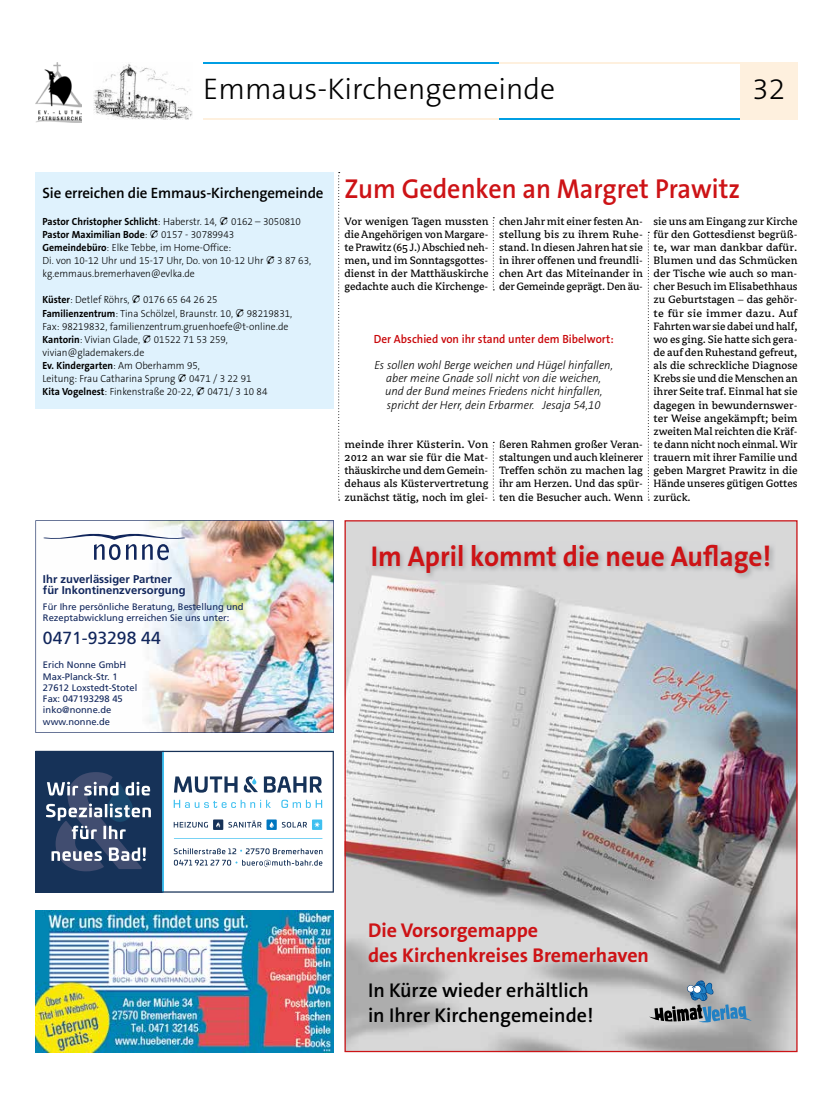
<style>
.page{position:relative;width:833px;height:1117px;background:#fff}
.page>*{position:absolute;margin:0;border:0;box-sizing:border-box;transform-origin:0 0}
.t1{font:300 30px "The Sans B3";color:#000}
.t2{font:700 28.75px "The Sans B7";color:#cd1316;scale:.95 1}
.t3{font:600 27.5px "The Sans B6";color:#cd1316;scale:.95 1}
.t4{font:600 20px/25px "The Sans B6";color:#000}
.t5{font:700 20px/25px "The Sans B7";color:#cd1316}
.t6{font:17.5px "Frutiger";color:#11265c}
.t7{font:600 15px "The Sans B6";letter-spacing:-.01em;color:#000}
.t8{font:11.88px/13.1px "Avance";color:#000;text-align:justify}
.t9{font:italic 300 11.88px/13.1px "The Sans B3";color:#000;text-align:center;scale:.95 1}
.t10{font:11.88px/13.1px "Avance";color:#000;text-align:justify;scale:1.05 1}
.t11{font:600 11.88px "The Sans B6";color:#c9070a;scale:.95 1}
.t12{font:700 11.25px/11.2px "Frutiger CE";color:#11265c}
.t13{font:300 10.38px/13.1px "The Sans B3";color:#000;scale:.95 1}
.t14{font:700 10.38px/13.1px "The Sans B7";color:#000;scale:.95 1}
.t15{font:9.38px/11.2px "Frutiger";color:#11265c}
.s1{font-family:"The Sans B3";font-weight:300}
.s2{font-family:"European Pi Three";font-weight:400;font-size:11.25px}
.s3{font-family:"The Sans B7";font-weight:700}
</style>
<div class="page">
<div style="left:35px;top:172px;width:299px;height:236px;background:#dff2fd"></div>
<svg style="left:493px;top:217px;width:1px;height:73px"></svg>
<svg style="left:493px;top:442px;width:1px;height:58px"></svg>
<svg style="left:648px;top:232px;width:1px;height:268px"></svg>
<svg style="left:338px;top:172px;width:2px;height:328px"></svg>
<img style="left:346px;top:522px;width:449px;height:527px">
<img style="left:370px;top:541px;width:406px;height:38px">
<svg style="left:649px;top:980px;width:103px;height:42px;background:#8f9da8"></svg>
<img style="left:35px;top:520px;width:299px;height:212px">
<svg style="left:35px;top:750px;width:299px;height:142px"></svg>
<img style="left:36px;top:910px;width:298px;height:141px">
<hr style="left:203px;top:62px;width:296px;height:2px;background:#009ee3">
<hr style="left:499px;top:118px;width:241px;height:1px;background:#009ee3">
<hr style="left:203px;top:118px;width:296px;height:1px;background:#fef0de">
<hr style="left:499px;top:62px;width:298px;height:2px;background:#fef0de">
<div style="left:740px;top:62px;width:57px;height:57px;background:#fef0de"></div>
<svg style="left:35px;top:62px;width:47px;height:61px"></svg>
<svg style="left:93px;top:64px;width:100px;height:56px"></svg>
<h1 class="t1" style="left:203px;top:74px;width:354px">Emmaus-Kirchengemeinde</h1>
<h1 class="t1" style="left:752px;top:74px;width:35px">32</h1>
<p class="t7" style="left:43px;top:185px;width:282px">Sie erreichen die Emmaus-Kirchengemeinde</p>
<p class="t14" style="left:43px;top:215px;width:274px">Pastor Christopher Schlicht<span class="s1">: Haberstr. 14,</span> <span class="s2">T</span> <span class="s1">0162 – 3050810<br></span>Pastor Maximilian Bode<span class="s1">:</span> <span class="s2">T</span> <span class="s1">0157 - 30789943</span></p>
<p class="t13" style="left:43px;top:241px;width:284px"><span class="s3">Gemeindebüro</span>: Elke Tebbe, im Home-Office:<br>Di. von 10-12 Uhr und 15-17 Uhr, Do. von 10-12 Uhr <span class="s2">T</span> 3 87 63, kg.emmaus.bremerhaven@evlka.de</p>
<p class="t13" style="left:43px;top:294px;width:264px"><span class="s3">Küster</span>: Detlef Röhrs, <span class="s2">T</span> 0176 65 64 26 25<br><span class="s3">Familienzentrum</span>: Tina Schölzel, Braunstr. 10, <span class="s2">T</span> 98219831, Fax: 98219832, familienzentrum.gruenhoefe@t-online.de <span class="s3">Kantorin</span>: Vivian Glade, <span class="s2">T</span> 01522 71 53 259, vivian@glademakers.de</p>
<p class="t14" style="left:43px;top:359px;width:167px">Ev. Kindergarten<span class="s1">: Am Oberhamm 95,</span></p>
<p class="t13" style="left:43px;top:372px;width:238px">Leitung: Frau Catharina Sprung <span class="s2">T</span> 0471 / 3 22 91<br><span class="s3">Kita Vogelnest</span>: Finkenstraße 20-22, <span class="s2">T</span> 0471/ 3 10 84</p>
<p class="t12" style="left:43px;top:573px;width:144px">Ihr zuverlässiger Partner für Inkontinenzversorgung</p>
<p class="t15" style="left:43px;top:601px;width:202px">Für Ihre persönliche Beratung, Bestellung und<br>Rezeptabwicklung erreichen Sie uns unter:</p>
<h3 class="t6" style="left:43px;top:627px;width:119px">0471-93298 44</h3>
<p class="t15" style="left:43px;top:659px;width:96px">Erich Nonne GmbH<br>Max-Planck-Str. 1<br>27612 Loxstedt-Stotel<br>Fax: 047193298 45 inko@nonne.de www.nonne.de</p>
<h3 class="t3" style="left:344px;top:175px;width:418px">Zum Gedenken an Margret Prawitz</h3>
<p class="t8" style="left:344px;top:215px;width:145px">Vor wenigen Tagen mussten die Angehörigen von Margare&shy;te Prawitz (65 J.) Abschied neh&shy;men, und im Sonntagsgottes&shy;dienst in der Matthäuskirche gedachte auch die Kirchenge-</p>
<p class="t8" style="left:499px;top:215px;width:145px">chen Jahr mit einer festen An&shy;stellung bis zu ihrem Ruhe&shy;stand. In diesen Jahren hat sie in ihrer offenen und freundli&shy;chen Art das Miteinander in der Gemeinde geprägt. Den äu-</p>
<p class="t11" style="left:374px;top:332px;width:254px">Der Abschied von ihr stand unter dem Bibelwort:</p>
<p class="t9" style="left:374px;top:359px;width:252px">Es sollen wohl Berge weichen und Hügel hinfallen, aber meine Gnade soll nicht von die weichen,<br>und der Bund meines Friedens nicht hinfallen, spricht der Herr, dein Erbarmer. Jesaja 54,10</p>
<p class="t10" style="left:344px;top:438px;width:139px">meinde ihrer Küsterin. Von 2012 an war sie für die Mat&shy;thäuskirche und dem Gemein&shy;dehaus als Küstervertretung zunächst tätig, noch im glei-</p>
<p class="t8" style="left:499px;top:438px;width:145px">ßeren Rahmen großer Veran&shy;staltungen und auch kleinerer Treffen schön zu machen lag ihr am Herzen. Und das spür&shy;ten die Besucher auch. Wenn</p>
<p class="t8" style="left:653px;top:215px;width:145px">sie uns am Eingang zur Kirche für den Gottesdienst begrüß&shy;te, war man dankbar dafür.<br>Blumen und das Schmücken der Tische wie auch so man&shy;cher Besuch im Elisabethhaus zu Geburtstagen – das gehör&shy;te für sie immer dazu. Auf Fahrten war sie dabei und half, wo es ging. Sie hatte sich gera&shy;de auf den Ruhestand gefreut, als die schreckliche Diagnose Krebs sie und die Menschen an ihrer Seite traf. Einmal hat sie dagegen in bewundernswer&shy;ter Weise angekämpft; beim zweiten Mal reichten die Kräf&shy;te dann nicht noch einmal. Wir trauern mit ihrer Familie und geben Margret Prawitz in die Hände unseres gütigen Gottes zurück.</p>
<h2 class="t2" style="left:371px;top:540px;width:423px">Im April kommt die neue Auflage!</h2>
<h3 class="t5" style="left:368px;top:917px;width:282px">Die Vorsorgemappe<br>des Kirchenkreises Bremerhaven</h3>
<h3 class="t4" style="left:368px;top:978px;width:227px">In Kürze wieder erhältlich in Ihrer Kirchengemeinde!</h3>
</div>
